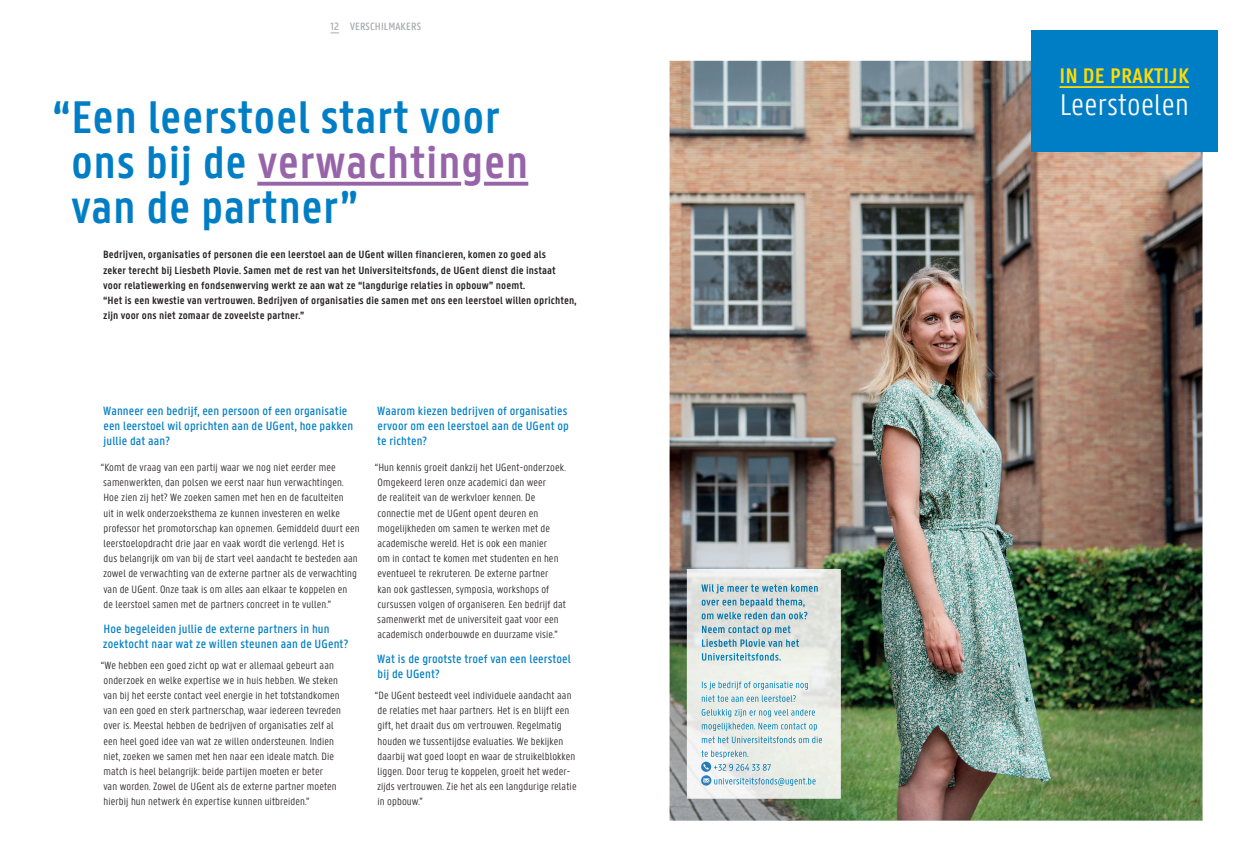
<style>
.page{position:relative;width:1248px;height:851px;background:#fff}
.page>*{position:absolute;margin:0;border:0;box-sizing:border-box;transform-origin:0 0}
.t1{font:600 48.75px/45px "U Gent Panno Text";letter-spacing:.01em;color:#007ec5}
.t2{font:300 31.88px "U Gent Panno Text";letter-spacing:.01em;color:#fff}
.t3{font:600 22.5px "U Gent Panno Text";letter-spacing:.01em;color:#ffdc01}
.t4{font:500 12.75px/15px "U Gent Panno Text";letter-spacing:.01em;color:#007ec5}
.t5{font:300 11.25px/15.2px "U Gent Panno Text";letter-spacing:.01em;color:#231f20}
.t6{font:600 11.25px/15.1px "U Gent Panno Text";letter-spacing:.01em;color:#231f20}
.t7{font:500 11.25px "U Gent Panno Text";letter-spacing:.01em;color:#a8a9ad}
.s1{color:#9764aa}
</style>
<div class="page">
<img style="left:669px;top:61px;width:533px;height:759px">
<svg style="left:257px;top:182px;width:204px;height:4px"></svg>
<svg style="left:484px;top:182px;width:44px;height:4px"></svg>
<div style="left:1030px;top:30px;width:187px;height:121px;background:#007ec5"></div>
<hr style="left:1059px;top:86px;width:129px;height:2px;background:#ffdc01">
<img style="left:687px;top:569px;width:153px;height:229px">
<img style="left:701px;top:584px;width:117px;height:9px">
<img style="left:701px;top:598px;width:103px;height:9px">
<img style="left:701px;top:611px;width:106px;height:8px">
<img style="left:702px;top:625px;width:88px;height:9px">
<img style="left:702px;top:639px;width:97px;height:7px">
<img style="left:701px;top:653px;width:80px;height:7px">
<img style="left:701px;top:681px;width:107px;height:8px">
<img style="left:701px;top:695px;width:95px;height:6px">
<img style="left:701px;top:708px;width:114px;height:9px">
<img style="left:701px;top:722px;width:116px;height:8px">
<img style="left:701px;top:736px;width:121px;height:7px">
<img style="left:701px;top:750px;width:47px;height:8px">
<img style="left:713px;top:763px;width:58px;height:7px">
<svg style="left:701px;top:761px;width:10px;height:24px"></svg>
<img style="left:714px;top:777px;width:101px;height:8px">
<p class="t7" style="left:330px;top:20px;width:92px">12 VERSCHILMAKERS</p>
<h1 class="t1" style="left:71px;top:94px;width:458px;text-indent:-19px">“ Een leerstoel start voor ons bij de <span class="s1">verwachtingen </span>van de partner”</h1>
<p class="t6" style="left:103px;top:247px;width:474px">Bedrijven, organisaties of personen die een leerstoel aan de UGent willen financieren, komen zo goed als<br>zeker terecht bij Liesbeth Plovie. Samen met de rest van het Universiteitsfonds, de UGent dienst die instaat voor relatiewerking en fondsenwerving werkt ze aan wat ze “langdurige relaties in opbouw” noemt.<br>“Het is een kwestie van vertrouwen. Bedrijven of organisaties die samen met ons een leerstoel willen oprichten, zijn voor ons niet zomaar de zoveelste partner.”</p>
<p class="t4" style="left:103px;top:403px;width:251px">Wanneer een bedrijf, een persoon of een organisatie een leerstoel wil oprichten aan de UGent, hoe pakken jullie dat aan?</p>
<p class="t5" style="left:101px;top:459px;width:260px">“Komt de vraag van een partij waar we nog niet eerder mee samenwerkten, dan polsen we eerst naar hun verwachtingen.<br>Hoe zien zij het? We zoeken samen met hen en de faculteiten<br>uit in welk onderzoeksthema ze kunnen investeren en welke professor het promotorschap kan opnemen. Gemiddeld duurt een leerstoelopdracht drie jaar en vaak wordt die verlengd. Het is<br>dus belangrijk om van bij de start veel aandacht te besteden aan zowel de verwachting van de externe partner als de verwachting van de UGent. Onze taak is om alles aan elkaar te koppelen en<br>de leerstoel samen met de partners concreet in te vullen.”</p>
<p class="t4" style="left:103px;top:621px;width:247px">Hoe begeleiden jullie de externe partners in hun zoektocht naar wat ze willen steunen aan de UGent?</p>
<p class="t5" style="left:101px;top:657px;width:241px">“We hebben een goed zicht op wat er allemaal gebeurt aan onderzoek en welke expertise we in huis hebben. We steken van bij het eerste contact veel energie in het totstandkomen van een goed en sterk partnerschap, waar iedereen tevreden over is. Meestal hebben de bedrijven of organisaties zelf al een heel goed idee van wat ze willen ondersteunen. Indien niet, zoeken we samen met hen naar een ideale match. Die match is heel belangrijk: beide partijen moeten er beter<br>van worden. Zowel de UGent als de externe partner moeten hierbij hun netwerk én expertise kunnen uitbreiden.”</p>
<p class="t4" style="left:377px;top:403px;width:193px;text-align:justify">Waarom kiezen bedrijven of organisaties ervoor om een leerstoel aan de UGent op te richten?</p>
<p class="t5" style="left:375px;top:459px;width:192px">“Hun kennis groeit dankzij het UGent- onderzoek.<br>Omgekeerd leren onze academici dan weer<br>de realiteit van de werkvloer kennen. De connectie met de UGent opent deuren en mogelijkheden om samen te werken met de academische wereld. Het is ook een manier<br>om in contact te komen met studenten en hen eventueel te rekruteren. De externe partner<br>kan ook gastlessen, symposia, workshops of cursussen volgen of organiseren. Een bedrijf dat samenwerkt met de universiteit gaat voor een academisch onderbouwde en duurzame visie.”</p>
<p class="t4" style="left:377px;top:651px;width:195px">Wat is de grootste troef van een leerstoel bij de UGent?</p>
<p class="t5" style="left:375px;top:687px;width:203px">“De UGent besteedt veel individuele aandacht aan de relaties met haar partners. Het is en blijft een gift, het draait dus om vertrouwen. Regelmatig houden we tussentijdse evaluaties. We bekijken daarbij wat goed loopt en waar de struikelblokken liggen. Door terug te koppelen, groeit het weder&shy;zijds vertrouwen. Zie het als een langdurige relatie in opbouw.”</p>
<h3 class="t3" style="left:1059px;top:62px;width:131px">IN DE PRAKTIJK</h3>
<h2 class="t2" style="left:1059px;top:86px;width:130px">Leerstoelen</h2>
</div>
